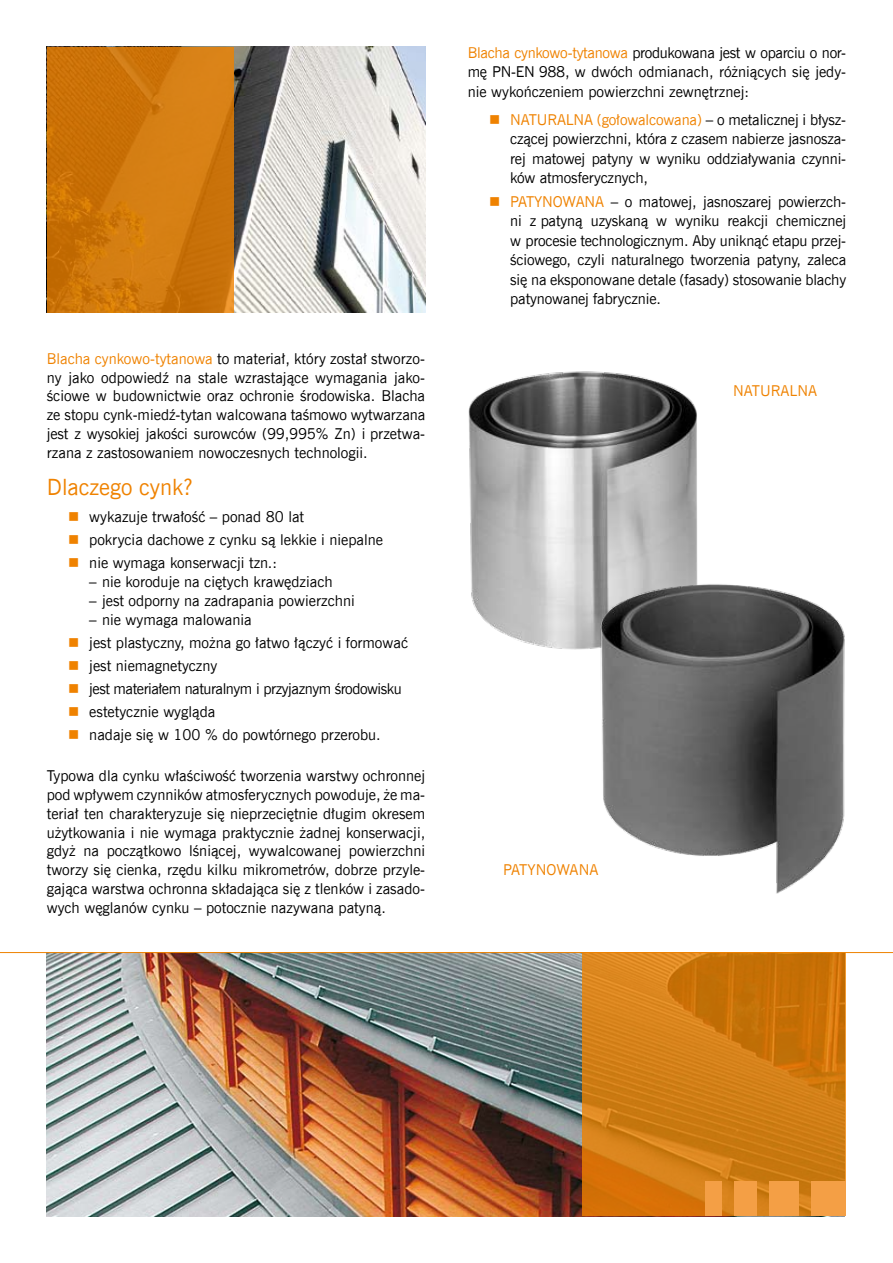
<style>
.page{position:relative;width:893px;height:1263px;background:#fff}
.page>*{position:absolute;margin:0;border:0;box-sizing:border-box;transform-origin:0 0}
.t1{font:22.5px "News Goth EU";color:#ef8200}
.t2{font:15px/18.8px "News Goth EU";color:#000;text-align:justify}
.t3{font:15px "News Goth EU";letter-spacing:-.03em;color:#000}
.t4{font:15px "News Goth EU";color:#ef8200}
.s1{color:#ef8200}
</style>
<div class="page">
<img style="left:468px;top:371px;width:230px;height:279px">
<img style="left:591px;top:573px;width:254px;height:321px">
<img style="left:234px;top:47px;width:191px;height:266px">
<svg style="left:47px;top:47px;width:187px;height:266px"></svg>
<img style="left:47px;top:953px;width:536px;height:263px">
<hr style="left:0;top:952px;width:893px;height:1px;background:#ef8200">
<svg style="left:583px;top:953px;width:263px;height:263px"></svg>
<div style="left:812px;top:1181px;width:34px;height:35px;background:#f49f45"></div>
<div style="left:769px;top:1181px;width:29px;height:35px;background:#f49f45"></div>
<div style="left:734px;top:1181px;width:22px;height:35px;background:#f49f45"></div>
<div style="left:705px;top:1181px;width:17px;height:35px;background:#f49f45"></div>
<p class="t2" style="left:47px;top:349px;width:380px"><span class="s1">Blacha cynkowo-tytanowa</span> to materiał, który został stworzo&shy;ny jako odpowiedź na stale wzrastające wymagania jako&shy;ściowe w budownictwie oraz ochronie środowiska. Blacha ze stopu cynk-miedź-tytan walcowana taśmowo wytwarzana jest z wysokiej jakości surowców (99,995% Zn) i przetwa&shy;rzana z zastosowaniem nowoczesnych technologii.</p>
<h1 class="t1" style="left:47px;top:473px;width:148px">Dlaczego cynk?</h1>
<p class="t2" style="left:68px;top:508px;width:238px"><span class="s1">■</span> wykazuje trwałość – ponad 80 lat</p>
<p class="t2" style="left:68px;top:531px;width:317px"><span class="s1">■</span> pokrycia dachowe z cynku są lekkie i niepalne</p>
<p class="t2" style="left:68px;top:554px;width:211px"><span class="s1">■</span> nie wymaga konserwacji tzn.:</p>
<p class="t2" style="left:89px;top:573px;width:245px">– nie koroduje na ciętych krawędziach</p>
<p class="t2" style="left:89px;top:591px;width:267px">– jest odporny na zadrapania powierzchni</p>
<p class="t2" style="left:89px;top:610px;width:164px">– nie wymaga malowania</p>
<p class="t2" style="left:68px;top:633px;width:341px"><span class="s1">■</span> jest plastyczny, można go łatwo łączyć i formować</p>
<p class="t2" style="left:68px;top:656px;width:151px"><span class="s1">■</span> jest niemagnetyczny</p>
<p class="t3" style="left:68px;top:679px;width:335px"><span class="s1">■</span> jest materiałem naturalnym i przyjaznym środowisku</p>
<p class="t2" style="left:68px;top:702px;width:149px"><span class="s1">■</span> estetycznie wygląda</p>
<p class="t2" style="left:68px;top:725px;width:314px"><span class="s1">■</span> nadaje się w 100 % do powtórnego przerobu.</p>
<p class="t2" style="left:47px;top:767px;width:380px">Typowa dla cynku właściwość tworzenia warstwy ochronnej pod wpływem czynników atmosferycznych powoduje, że ma&shy;teriał ten charakteryzuje się nieprzeciętnie długim okresem użytkowania i nie wymaga praktycznie żadnej konserwacji, gdyż na początkowo lśniącej, wywalcowanej powierzchni tworzy się cienka, rzędu kilku mikrometrów, dobrze przyle&shy;gająca warstwa ochronna składająca się z tlenków i zasado&shy;wych węglanów cynku – potocznie nazywana patyną.</p>
<p class="t2" style="left:468px;top:43px;width:380px;line-height:19.5px"><span class="s1">Blacha cynkowo-tytanowa</span> produkowana jest w oparciu o nor&shy;mę PN-EN 988, w dwóch odmianach, różniących się jedy&shy;nie wykończeniem powierzchni zewnętrznej:</p>
<p class="t2" style="left:510px;top:110px;width:337px;line-height:19.5px;text-indent:-21px"><span class="s1">■ NATURALNA (gołowalcowana)</span> – o metalicznej i błysz&shy;czącej powierzchni, która z czasem nabierze jasnosza&shy;rej matowej patyny w wyniku oddziaływania czynni&shy;ków atmosferycznych,</p>
<p class="t2" style="left:510px;top:192px;width:337px;line-height:19.5px;text-indent:-21px"><span class="s1">■ PATYNOWANA</span> – o matowej, jasnoszarej powierzch&shy;ni z patyną uzyskaną w wyniku reakcji chemicznej w procesie technologicznym. Aby uniknąć etapu przej&shy;ściowego, czyli naturalnego tworzenia patyny, zaleca się na eksponowane detale (fasady) stosowanie blachy patynowanej fabrycznie.</p>
<p class="t4" style="left:733px;top:381px;width:86px">NATURALNA</p>
<p class="t4" style="left:503px;top:861px;width:97px">PATYNOWANA</p>
</div>
